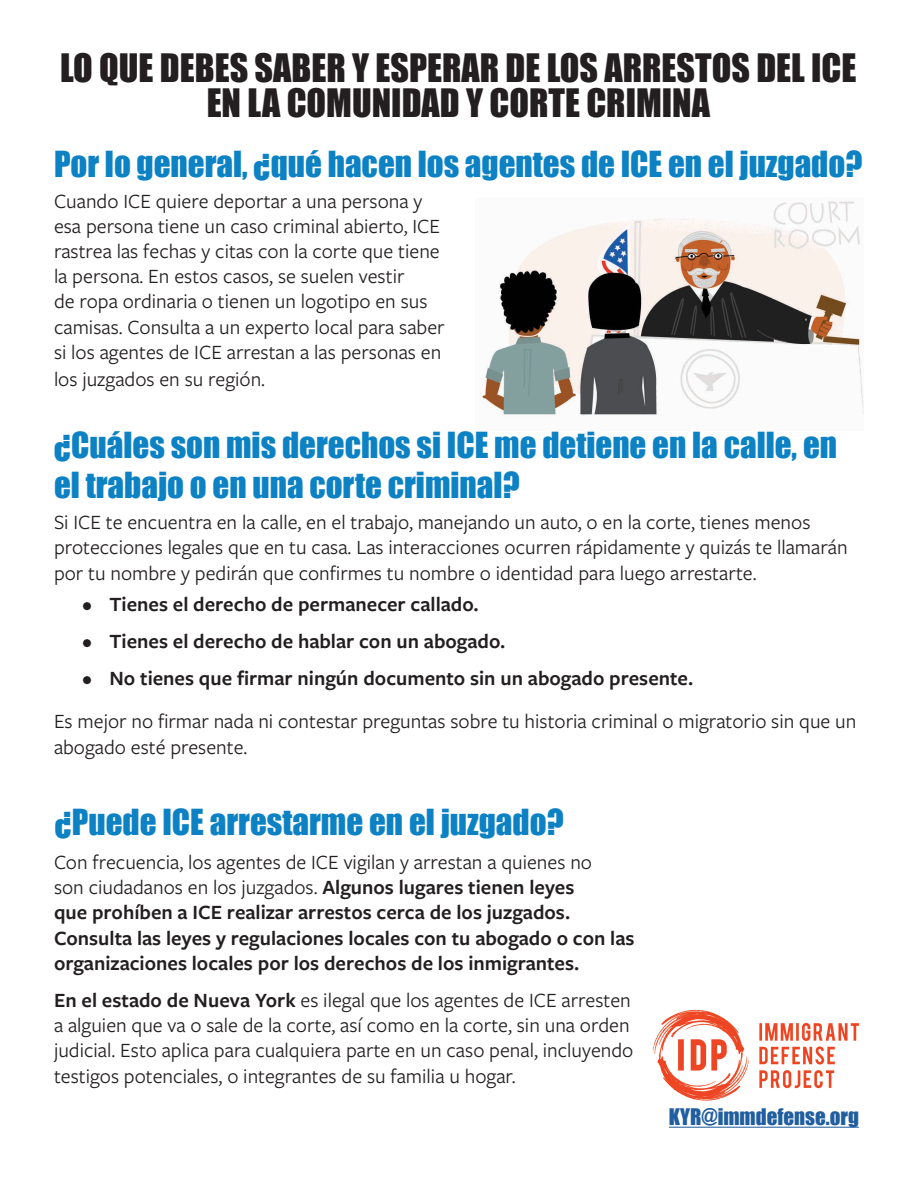
<style>
.page{position:relative;width:918px;height:1188px;background:#fff}
.page>*{position:absolute;margin:0;border:0;box-sizing:border-box;transform-origin:0 0}
.t1{font:36px/34.5px "Impact";color:#231f20;text-align:center}
.t2{font:33px/39.6px "Impact";color:#0c82c5}
.t3{font:21px/25.5px "Freight Sans Pro";color:#231f20}
.t4{font:600 21px/25.2px "Freight Sans Pro";color:#231f20}
.t5{font:21px "Impact";color:#215e9f}
.s1{font-weight:400}
.s2{font-weight:600}
</style>
<div class="page">
<img style="left:480px;top:201px;width:384px;height:216px">
<hr style="left:669px;top:1127px;width:190px;height:1px;background:#215e9f">
<img style="left:652px;top:1009px;width:207px;height:92px">
<h1 class="t1" style="left:60px;top:50px;width:798px">LO QUE DEBES SABER Y ESPERAR DE LOS ARRESTOS DEL ICE<br>EN LA COMUNIDAD Y CORTE CRIMINA</h1>
<h2 class="t2" style="left:54px;top:143px;width:810px">Por lo general, ¿qué hacen los agentes de ICE en el juzgado?</h2>
<p class="t3" style="left:54px;top:187px;width:392px">Cuando ICE quiere deportar a una persona y esa persona tiene un caso criminal abierto, ICE rastrea las fechas y citas con la corte que tiene la persona. En estos casos, se suelen vestir<br>de ropa ordinaria o tienen un logotipo en sus camisas. Consulta a un experto local para saber si los agentes de ICE arrestan a las personas en los juzgados en su región.</p>
<h2 class="t2" style="left:54px;top:425px;width:785px">¿Cuáles son mis derechos si ICE me detiene en la calle, en el trabajo o en una corte criminal?</h2>
<p class="t3" style="left:54px;top:509px;width:795px">Si ICE te encuentra en la calle, en el trabajo, manejando un auto, o en la corte, tienes menos protecciones legales que en tu casa. Las interacciones ocurren rápidamente y quizás te llamarán por tu nombre y pedirán que confirmes tu nombre o identidad para luego arrestarte.</p>
<p class="t4" style="left:82px;top:591px;width:398px">• Tienes el derecho de permanecer callado.</p>
<p class="t4" style="left:82px;top:628px;width:424px">• Tienes el derecho de hablar con un abogado.</p>
<p class="t4" style="left:82px;top:665px;width:612px">• No tienes que firmar ningún documento sin un abogado presente.</p>
<p class="t3" style="left:54px;top:708px;width:804px">Es mejor no firmar nada ni contestar preguntas sobre tu historia criminal o migratorio sin que un abogado esté presente.</p>
<h2 class="t2" style="left:55px;top:801px;width:511px">¿Puede ICE arrestarme en el juzgado?</h2>
<p class="t4" style="left:54px;top:849px;width:582px"><span class="s1">Con frecuencia, los agentes de ICE vigilan y arrestan a quienes no<br>son ciudadanos en los juzgados.</span> Algunos lugares tienen leyes<br>que prohíben a ICE realizar arrestos cerca de los juzgados.<br>Consulta las leyes y regulaciones locales con tu abogado o con las organizaciones locales por los derechos de los inmigrantes.</p>
<p class="t3" style="left:54px;top:987px;width:581px"><span class="s2">En el estado de Nueva York</span> es ilegal que los agentes de ICE arresten a alguien que va o sale de la corte, así como en la corte, sin una orden judicial. Esto aplica para cualquiera parte en un caso penal, incluyendo testigos potenciales, o integrantes de su familia u hogar.</p>
<p class="t5" style="left:669px;top:1101px;width:192px">KYR@immdefense.org</p>
</div>
